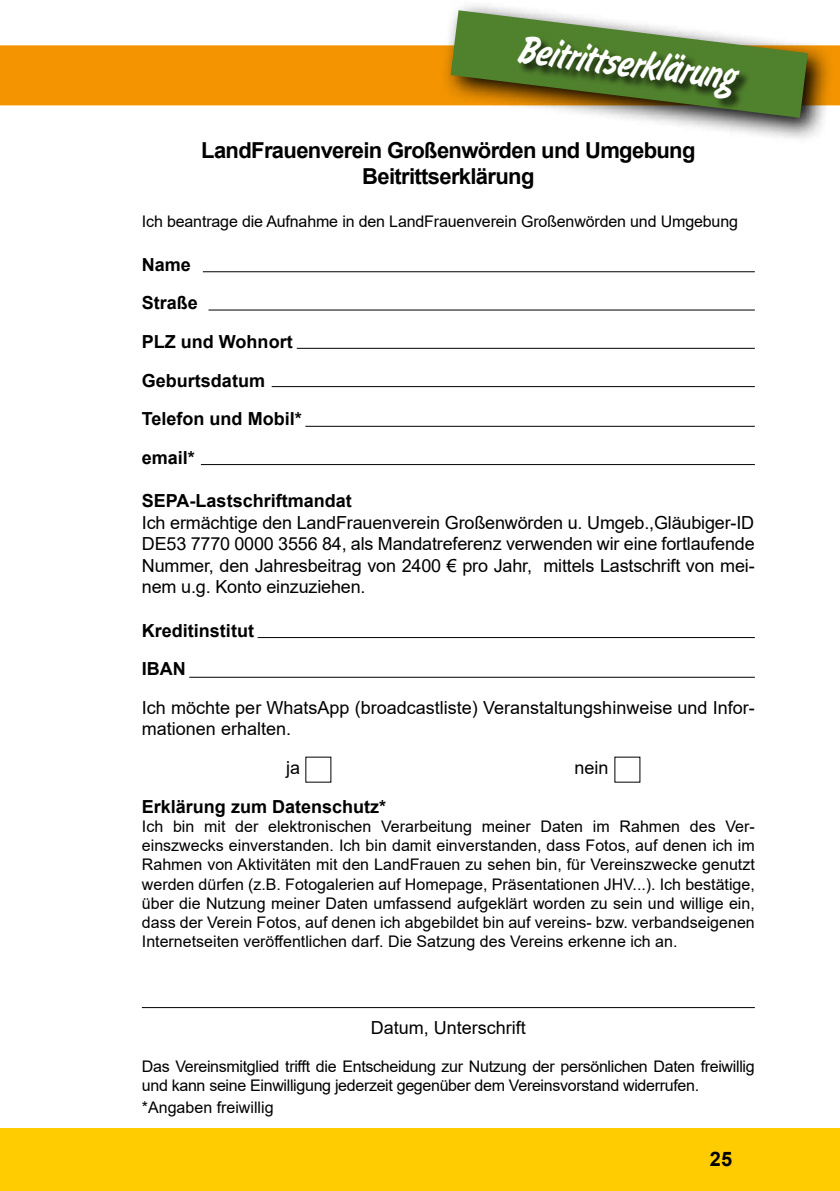
<style>
.page{position:relative;width:840px;height:1191px;background:#fff}
.page>*{position:absolute;margin:0;border:0;box-sizing:border-box;transform-origin:0 0}
.t1{font:42px "Flash D Ligh";color:#fff}
.t2{font:700 22px/26.4px "Arial";letter-spacing:-.03em;color:#000;text-align:center}
.t3{font:700 20px "Arial";color:#000}
.t4{font:18px/21.6px "Arial";color:#000;text-align:justify}
.t5{font:700 18px/38.6px "Arial";color:#000}
.t6{font:16px/19.2px "Arial";letter-spacing:-.02em;color:#000;text-align:justify}
.t7{font:16px "Arial";color:#000}
</style>
<div class="page">
<div style="left:0;top:45px;width:839px;height:60px;background:#f39400"></div>
<div style="left:0;top:1128px;width:839px;height:63px;background:#fecc00"></div>
<hr style="left:203px;top:271px;width:551px;height:1px;background:#000">
<hr style="left:208px;top:309px;width:546px;height:1px;background:#000">
<hr style="left:296px;top:348px;width:458px;height:1px;background:#000">
<hr style="left:271px;top:386px;width:483px;height:1px;background:#000">
<hr style="left:305px;top:426px;width:449px;height:1px;background:#000">
<hr style="left:201px;top:464px;width:553px;height:1px;background:#000">
<hr style="left:257px;top:637px;width:497px;height:1px;background:#000">
<hr style="left:189px;top:677px;width:565px;height:1px;background:#000">
<hr style="left:142px;top:1007px;width:612px;height:1px;background:#000">
<svg style="left:440px;top:5px;width:393px;height:134px"></svg>
<svg style="left:450px;top:10px;width:357px;height:108px"></svg>
<div style="left:517px;top:36px;width:233px;height:74px;background:#000;opacity:.75"></div>
<h1 class="t1" style="left:521px;top:27px;width:221px;rotate:7deg">Beitrittserklärung</h1>
<h2 class="t2" style="left:201px;top:137px;width:495px">LandFrauenverein Großenwörden und Umgebung<br>Beitrittserklärung</h2>
<p class="t6" style="left:142px;top:212px;width:597px">Ich beantrage die Aufnahme in den LandFrauenverein Großenwörden und Umgebung</p>
<p class="t5" style="left:142px;top:245px;width:161px">Name<br>Straße<br>PLZ und Wohnort<br>Geburtsdatum<br>Telefon und Mobil* email*</p>
<p class="t5" style="left:142px;top:481px;width:211px">SEPA-Lastschriftmandat</p>
<p class="t4" style="left:142px;top:511px;width:614px">Ich ermächtige den LandFrauenverein Großenwörden u. Umgeb.,Gläubiger-ID DE53 7770 0000 3556 84, als Mandatreferenz verwenden wir eine fortlaufende Nummer, den Jahresbeitrag von 2400 € pro Jahr, mittels Lastschrift von mei&shy;nem u.g. Konto einzuziehen.</p>
<p class="t5" style="left:142px;top:611px;width:113px">Kreditinstitut<br>IBAN</p>
<p class="t4" style="left:142px;top:696px;width:614px">Ich möchte per WhatsApp (broadcastliste) Veranstaltungshinweise und Infor&shy;mationen erhalten.</p>
<p class="t4" style="left:286px;top:757px;width:16px">ja</p>
<p class="t4" style="left:574px;top:757px;width:36px">nein</p>
<p class="t5" style="left:142px;top:787px;width:246px">Erklärung zum Datenschutz*</p>
<p class="t6" style="left:142px;top:816px;width:614px">Ich bin mit der elektronischen Verarbeitung meiner Daten im Rahmen des Ver&shy;einszwecks einverstanden. Ich bin damit einverstanden, dass Fotos, auf denen ich im Rahmen von Aktivitäten mit den LandFrauen zu sehen bin, für Vereinszwecke genutzt werden dürfen (z.B. Fotogalerien auf Homepage, Präsentationen JHV...). Ich bestätige, über die Nutzung meiner Daten umfassend aufgeklärt worden zu sein und willige ein, dass der Verein Fotos, auf denen ich abgebildet bin auf vereins- bzw. verbandseigenen Internetseiten veröffentlichen darf. Die Satzung des Vereins erkenne ich an.</p>
<p class="t4" style="left:370px;top:1016px;width:157px">Datum, Unterschrift</p>
<p class="t6" style="left:142px;top:1056px;width:614px">Das Vereinsmitglied trifft die Entscheidung zur Nutzung der persönlichen Daten freiwillig und kann seine Einwilligung jederzeit gegenüber dem Vereinsvorstand widerrufen.</p>
<p class="t7" style="left:142px;top:1096px;width:133px">*Angaben freiwillig</p>
<p class="t3" style="left:709px;top:1145px;width:24px">25</p>
</div>
